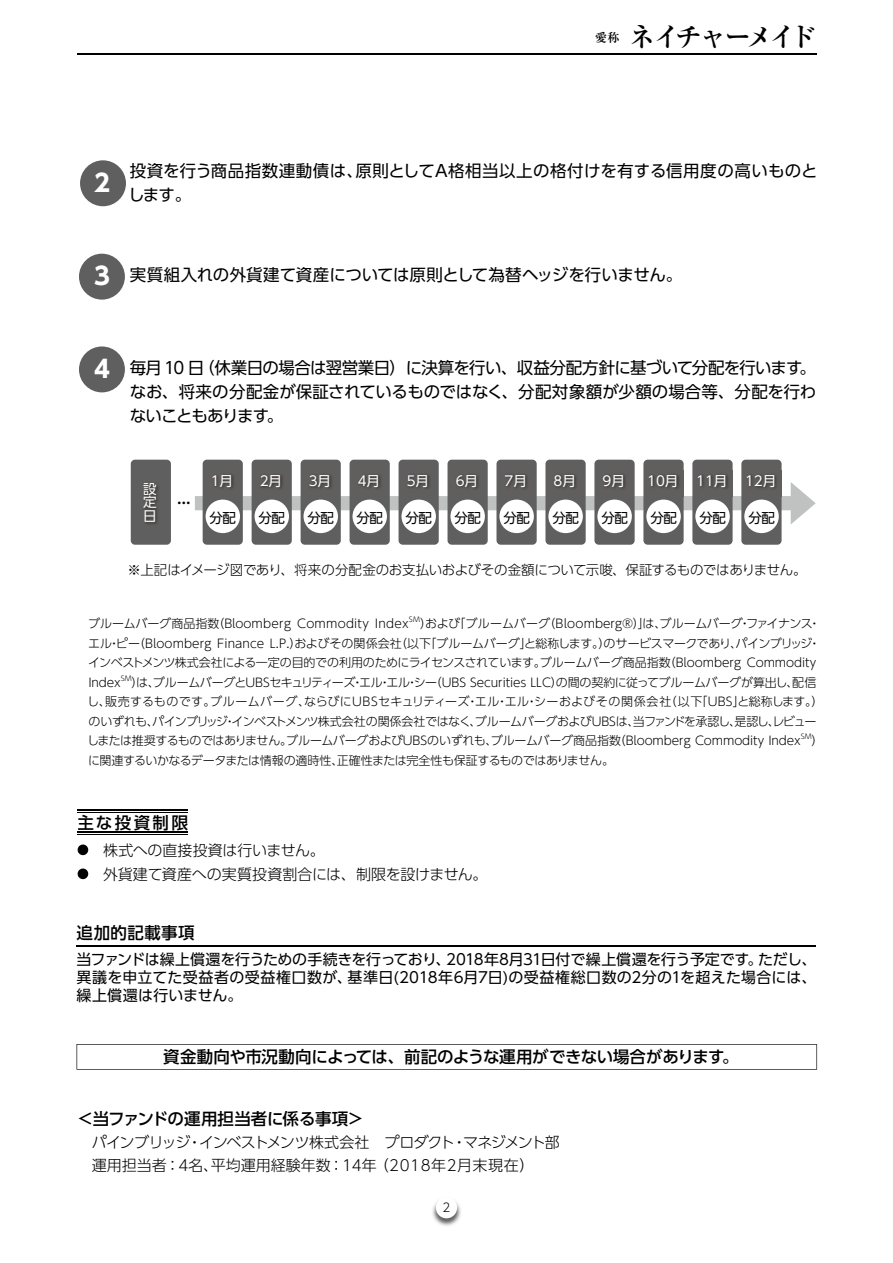
<style>
.page{position:relative;width:893px;height:1263px;background:#fff}
.page>*{position:absolute;margin:0;border:0;box-sizing:border-box;transform-origin:0 0}
.t1{font:700 27px "Ryumin Pro";letter-spacing:-.135em;color:#000}
.t2{font:700 24px "UD Shin Go Pro";color:#fff}
.t3{font:16.5px/24px "UD Shin Go Pro";color:#000;text-align:justify}
.t4{font:16.5px/24px "UD Shin Go Pro";letter-spacing:.02em;color:#000}
.t5{font:500 16.5px "UD Shin Go Pro";letter-spacing:-.005em;color:#000}
.t6{font:500 16.5px "UD Shin Go Pro";letter-spacing:-.025em;color:#000}
.t7{font:500 16.5px "UD Shin Go Pro";letter-spacing:.025em;color:#000}
.t8{font:15px/18px "UD Shin Go Pro";letter-spacing:.02em;color:#000;text-align:justify}
.t9{font:300 15px/24px "UD Shin Go Pro";letter-spacing:-.005em;color:#000}
.t10{font:300 13.5px "UD Shin Go Pro";letter-spacing:-.025em;color:#000}
.t11{font:13.5px/13.4px "UD Shin Go Pro";letter-spacing:-.005em;color:#fff;text-align:justify}
.t12{font:13.5px "UD Shin Go Pro";letter-spacing:-.035em;color:#000}
.t13{font:700 13.5px "UD Shin Go Pro";color:#000}
.t14{font:300 12px/19.5px "UD Shin Go Pro";letter-spacing:-.01em;color:#000}
.t15{font:300 12px "UD Shin Go Pro";letter-spacing:-.03em;color:#000}
.t16{font:300 12px "UD Shin Go Pro";letter-spacing:.015em;color:#000}
.t17{font:700 12px "Ryumin Pro";color:#000}
.t18{font:300 7.05px "UD Shin Go Pro";color:#000}
.s1{font-weight:700;font-size:24px;color:#fff}
</style>
<div class="page">
<hr style="left:77px;top:54px;width:739px;height:1px;background:#000">
<img style="left:432px;top:1201px;width:29px;height:25px">
<div style="left:436px;top:1197px;width:21px;height:21px;background:#fff;border-radius:50%"></div>
<svg style="left:77px;top:1044px;width:740px;height:25px"></svg>
<hr style="left:78px;top:831px;width:110px;height:2px;background:#000">
<hr style="left:78px;top:834px;width:110px;height:1px;background:#000">
<hr style="left:78px;top:809px;width:110px;height:2px;background:#000">
<hr style="left:78px;top:812px;width:110px;height:1px;background:#000">
<div style="left:78px;top:844px;width:10px;height:11px;background:#000;border-radius:50%"></div>
<div style="left:78px;top:868px;width:10px;height:11px;background:#000;border-radius:50%"></div>
<div style="left:80px;top:160px;width:46px;height:46px;background:#605f5f;border-radius:50%"></div>
<div style="left:79px;top:254px;width:46px;height:46px;background:#605f5f;border-radius:50%"></div>
<div style="left:79px;top:346px;width:46px;height:46px;background:#605f5f;border-radius:50%"></div>
<div style="left:203px;top:460px;width:40px;height:85px;background:#605f5f;border-radius:4px"></div>
<div style="left:206px;top:500px;width:34px;height:33px;background:#fff;border-radius:50%"></div>
<div style="left:252px;top:460px;width:40px;height:85px;background:#605f5f;border-radius:4px"></div>
<div style="left:255px;top:500px;width:34px;height:33px;background:#fff;border-radius:50%"></div>
<div style="left:301px;top:460px;width:40px;height:85px;background:#605f5f;border-radius:4px"></div>
<div style="left:304px;top:500px;width:34px;height:33px;background:#fff;border-radius:50%"></div>
<div style="left:350px;top:460px;width:40px;height:85px;background:#605f5f;border-radius:4px"></div>
<div style="left:352px;top:500px;width:35px;height:33px;background:#fff;border-radius:50%"></div>
<div style="left:399px;top:460px;width:40px;height:85px;background:#605f5f;border-radius:4px"></div>
<div style="left:401px;top:500px;width:35px;height:33px;background:#fff;border-radius:50%"></div>
<div style="left:447px;top:460px;width:41px;height:85px;background:#605f5f;border-radius:4px"></div>
<div style="left:450px;top:500px;width:35px;height:33px;background:#fff;border-radius:50%"></div>
<div style="left:496px;top:460px;width:41px;height:85px;background:#605f5f;border-radius:4px"></div>
<div style="left:499px;top:500px;width:35px;height:33px;background:#fff;border-radius:50%"></div>
<div style="left:545px;top:460px;width:41px;height:85px;background:#605f5f;border-radius:4px"></div>
<div style="left:548px;top:500px;width:35px;height:33px;background:#fff;border-radius:50%"></div>
<div style="left:594px;top:460px;width:41px;height:85px;background:#605f5f;border-radius:4px"></div>
<div style="left:597px;top:500px;width:35px;height:33px;background:#fff;border-radius:50%"></div>
<div style="left:643px;top:460px;width:41px;height:85px;background:#605f5f;border-radius:4px"></div>
<div style="left:646px;top:500px;width:35px;height:33px;background:#fff;border-radius:50%"></div>
<div style="left:692px;top:460px;width:41px;height:85px;background:#605f5f;border-radius:4px"></div>
<div style="left:695px;top:500px;width:35px;height:33px;background:#fff;border-radius:50%"></div>
<div style="left:741px;top:460px;width:41px;height:85px;background:#605f5f;border-radius:4px"></div>
<div style="left:744px;top:500px;width:35px;height:33px;background:#fff;border-radius:50%"></div>
<svg style="left:195px;top:471px;width:621px;height:53px"></svg>
<img style="left:742px;top:471px;width:40px;height:25px">
<div style="left:131px;top:460px;width:40px;height:85px;background:#605f5f;border-radius:4px"></div>
<img style="left:144px;top:483px;width:14px;height:41px">
<hr style="left:77px;top:945px;width:739px;height:1px;background:#000">
<p class="t17" style="left:595px;top:28px;width:26px">愛称</p>
<h1 class="t1" style="left:628px;top:16px;width:189px">ネイチャーメイド</h1>
<h2 class="t2" style="left:94px;top:164px;width:17px">2</h2>
<h3 class="t4" style="left:128px;top:158px;width:691px">投資を行う商品指数連動債は、原則としてＡ格相当以上の格付けを有する信用度の高いものとします。</h3>
<h3 class="t3" style="left:94px;top:263px;width:590px"><span class="s1">3</span> 実質組入れの外貨建て資産については原則として為替ヘッジを行いません。</h3>
<h3 class="t3" style="left:130px;top:355px;width:688px;text-indent:-36px"><span class="s1">4</span> 毎月 10 日（休業日の場合は翌営業日）に決算を行い、収益分配方針に基づいて分配を行います。なお、将来の分配金が保証されているものではなく、分配対象額が少額の場合等、分配を行わないこともあります。</h3>
<p class="t11" style="left:143px;top:482px;width:15px">設定日</p>
<p class="t13" style="left:177px;top:492px;width:15px">…</p>
<p class="t11" style="left:211px;top:473px;width:24px">1月</p>
<p class="t12" style="left:210px;top:507px;width:28px">分配</p>
<p class="t11" style="left:260px;top:473px;width:24px">2月</p>
<p class="t12" style="left:259px;top:507px;width:28px">分配</p>
<p class="t11" style="left:309px;top:473px;width:24px">3月</p>
<p class="t12" style="left:308px;top:507px;width:28px">分配</p>
<p class="t11" style="left:358px;top:473px;width:24px">4月</p>
<p class="t12" style="left:357px;top:507px;width:28px">分配</p>
<p class="t11" style="left:407px;top:473px;width:24px">5月</p>
<p class="t12" style="left:405px;top:507px;width:28px">分配</p>
<p class="t11" style="left:456px;top:473px;width:24px">6月</p>
<p class="t12" style="left:454px;top:507px;width:28px">分配</p>
<p class="t11" style="left:505px;top:473px;width:24px">7月</p>
<p class="t12" style="left:503px;top:507px;width:28px">分配</p>
<p class="t11" style="left:554px;top:473px;width:24px">8月</p>
<p class="t12" style="left:552px;top:507px;width:28px">分配</p>
<p class="t11" style="left:603px;top:473px;width:24px">9月</p>
<p class="t12" style="left:601px;top:507px;width:28px">分配</p>
<p class="t11" style="left:647px;top:473px;width:33px">10月</p>
<p class="t12" style="left:650px;top:507px;width:28px">分配</p>
<p class="t11" style="left:696px;top:473px;width:33px">11月</p>
<p class="t12" style="left:699px;top:507px;width:28px">分配</p>
<p class="t11" style="left:745px;top:473px;width:33px">12月</p>
<p class="t12" style="left:748px;top:507px;width:28px">分配</p>
<p class="t10" style="left:128px;top:559px;width:680px">※上記はイメージ図であり、将来の分配金のお支払いおよびその金額について示唆、保証するものではありません。</p>
<p class="t16" style="left:88px;top:614px;width:322px">ブルームバーグ商品指数（Bloomberg Commodity Index</p>
<p class="t18" style="left:409px;top:614px;width:12px">SM</p>
<p class="t14" style="left:88px;top:613px;width:734px;text-indent:332px">）および「ブルームバーグ（Bloomberg®）」は、ブルームバーグ・ファイナンス・エル・ピー（Bloomberg Finance L.P.）およびその関係会社（以下「ブルームバーグ」と総称します。）のサービスマークであり、パインブリッジ・インベストメンツ株式会社による一定の目的での利用のためにライセンスされています。ブルームバーグ商品指数（Bloomberg Commodity Index</p>
<p class="t18" style="left:121px;top:672px;width:12px">SM</p>
<p class="t14" style="left:87px;top:672px;width:738px;text-indent:44px">）は、ブルームバーグとUBSセキュリティーズ・エル・エル・シー（UBS Securities LLC）の間の契約に従ってブルームバーグが算出し、配信し、販売するものです。ブルームバーグ、ならびにUBSセキュリティーズ・エル・エル・シーおよびその関係会社（以下「UBS」と総称します。）のいずれも、パインブリッジ・インベストメンツ株式会社の関係会社ではなく、ブルームバーグおよびUBSは、当ファンドを承認し、是認し、レビューしまたは推奨するものではありません。ブルームバーグおよびUBSのいずれも、ブルームバーグ商品指数（Bloomberg Commodity Index</p>
<p class="t18" style="left:801px;top:731px;width:12px">SM</p>
<p class="t14" style="left:811px;top:730px;width:13px">）</p>
<p class="t15" style="left:88px;top:750px;width:528px">に関連するいかなるデータまたは情報の適時性、正確性または完全性も保証するものではありません。</p>
<h3 class="t5" style="left:78px;top:809px;width:112px">主な投資制限</h3>
<p class="t9" style="left:88px;top:838px;width:401px">　株式への直接投資は行いません。<br>　外貨建て資産への実質投資割合には、制限を設けません。</p>
<h3 class="t7" style="left:77px;top:919px;width:120px">追加的記載事項</h3>
<p class="t8" style="left:77px;top:950px;width:741px">当ファンドは繰上償還を行うための手続きを行っており、2018年8月31日付で繰上償還を行う予定です。ただし、異議を申立てた受益者の受益権口数が、基準日(2018年6月7日)の受益権総口数の2分の1を超えた場合には、繰上償還は行いません。</p>
<h3 class="t5" style="left:163px;top:1043px;width:577px">資金動向や市況動向によっては、前記のような運用ができない場合があります。</h3>
<h3 class="t6" style="left:77px;top:1105px;width:289px">＜当ファンドの運用担当者に係る事項＞</h3>
<p class="t9" style="left:92px;top:1129px;width:469px">パインブリッジ・インベストメンツ株式会社　プロダクト・マネジメント部運用担当者：4名、平均運用経験年数：14年 （2018年2月末現在）</p>
<p class="t14" style="left:442px;top:1197px;width:9px">2</p>
</div>
